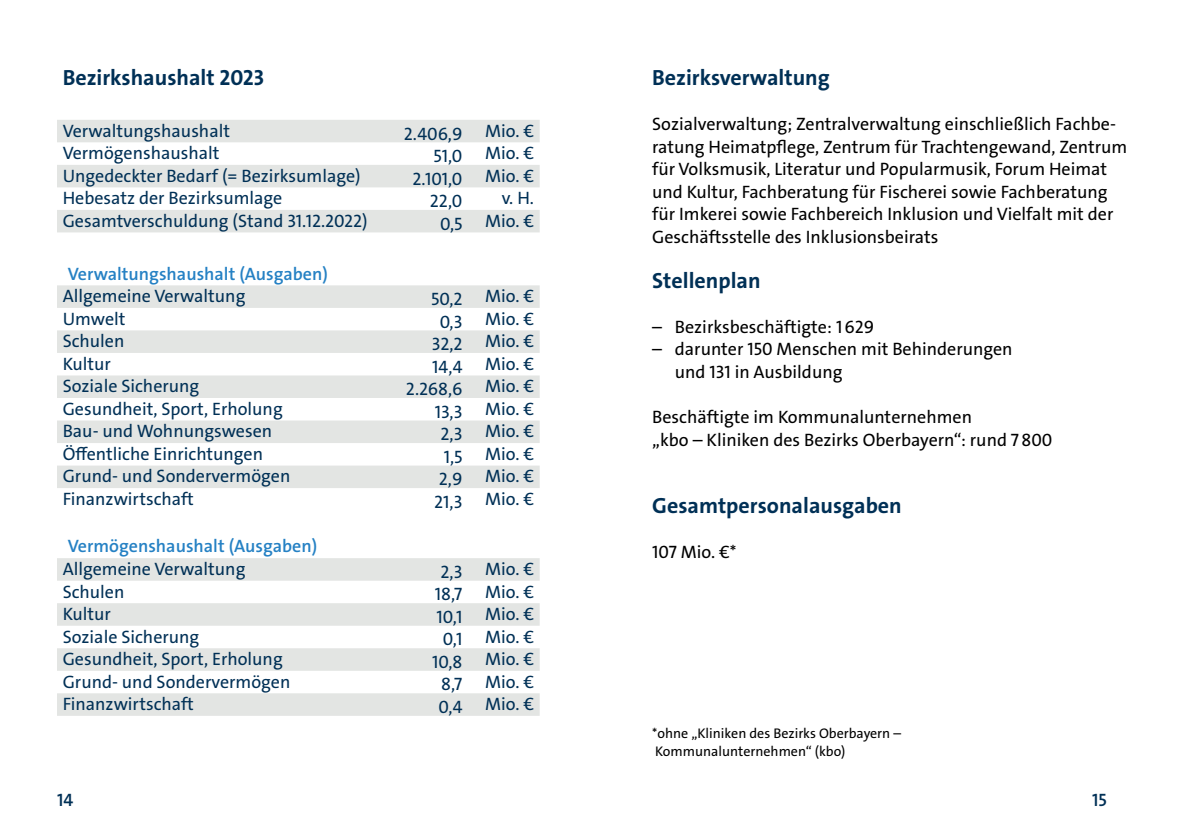
<style>
.page{position:relative;width:1191px;height:840px;background:#fff}
.page>*{position:absolute;margin:0;border:0;box-sizing:border-box;transform-origin:0 0}
.t1{font:22px "The Sans LP7 Bld";color:#003056}
.p_tabelle_haushalt{font:18px "The Sans LP5 Plain";color:#003056}
.p_fließtext{font:18px/22.4px "The Sans LP5 Plain";color:#000}
.p_aufzählung_halbgeviert{font:18px/22.4px "The Sans LP5 Plain";color:#000}
.p_tabelle_haushalt-2{font:18px "The Sans LP6 Se Bld";color:#2581c4}
.p_fließtext_ohne_abstand{font:18px "The Sans LP5 Plain";color:#000}
.t2{font:18px "The Sans LP6 Se Bld";color:#003056}
.p_fussnote{font:14px/17.6px "The Sans LP5 Plain";color:#000}
</style>
<div class="page">
<svg style="left:57px;top:120px;width:482px;height:112px;fill:#e3e5e3"></svg>
<svg style="left:57px;top:285px;width:482px;height:203px;fill:#e3e5e3"></svg>
<svg style="left:57px;top:558px;width:482px;height:157px;fill:#e3e5e3"></svg>
<h2 class="t1" style="left:63px;top:63px;width:203px">Bezirkshaushalt 2023</h2>
<p class="p_tabelle_haushalt" style="left:63px;top:119px;width:169px">Verwaltungshaushalt</p>
<p class="p_tabelle_haushalt" style="left:404px;top:122px;width:60px">2.406,9</p>
<p class="p_tabelle_haushalt" style="left:485px;top:119px;width:50px">Mio. €</p>
<p class="p_tabelle_haushalt" style="left:63px;top:141px;width:158px">Vermögenshaushalt</p>
<p class="p_tabelle_haushalt" style="left:433px;top:144px;width:30px">51,0</p>
<p class="p_tabelle_haushalt" style="left:485px;top:141px;width:50px">Mio. €</p>
<p class="p_tabelle_haushalt" style="left:63px;top:164px;width:299px">Ungedeckter Bedarf (= Bezirksumlage)</p>
<p class="p_tabelle_haushalt" style="left:412px;top:167px;width:51px">2.101,0</p>
<p class="p_tabelle_haushalt" style="left:485px;top:164px;width:50px">Mio. €</p>
<p class="p_tabelle_haushalt" style="left:63px;top:186px;width:221px">Hebesatz der Bezirksumlage</p>
<p class="p_tabelle_haushalt" style="left:430px;top:189px;width:34px">22,0</p>
<p class="p_tabelle_haushalt" style="left:502px;top:186px;width:34px">v. H.</p>
<p class="p_tabelle_haushalt" style="left:63px;top:209px;width:306px">Gesamtverschuldung (Stand 31.12.2022)</p>
<p class="p_tabelle_haushalt" style="left:440px;top:212px;width:24px">0,5</p>
<p class="p_tabelle_haushalt" style="left:485px;top:209px;width:50px">Mio. €</p>
<p class="p_tabelle_haushalt-2" style="left:68px;top:262px;width:261px">Verwaltungshaushalt (Ausgaben)</p>
<p class="p_tabelle_haushalt" style="left:63px;top:284px;width:184px">Allgemeine Verwaltung</p>
<p class="p_tabelle_haushalt" style="left:431px;top:287px;width:33px">50,2</p>
<p class="p_tabelle_haushalt" style="left:485px;top:284px;width:50px">Mio. €</p>
<p class="p_tabelle_haushalt" style="left:63px;top:307px;width:64px">Umwelt</p>
<p class="p_tabelle_haushalt" style="left:440px;top:310px;width:24px">0,3</p>
<p class="p_tabelle_haushalt" style="left:485px;top:307px;width:50px">Mio. €</p>
<p class="p_tabelle_haushalt" style="left:63px;top:329px;width:63px">Schulen</p>
<p class="p_tabelle_haushalt" style="left:432px;top:332px;width:32px">32,2</p>
<p class="p_tabelle_haushalt" style="left:485px;top:329px;width:50px">Mio. €</p>
<p class="p_tabelle_haushalt" style="left:63px;top:352px;width:50px">Kultur</p>
<p class="p_tabelle_haushalt" style="left:432px;top:355px;width:32px">14,4</p>
<p class="p_tabelle_haushalt" style="left:485px;top:352px;width:50px">Mio. €</p>
<p class="p_tabelle_haushalt" style="left:63px;top:374px;width:138px">Soziale Sicherung</p>
<p class="p_tabelle_haushalt" style="left:406px;top:377px;width:58px">2.268,6</p>
<p class="p_tabelle_haushalt" style="left:485px;top:374px;width:50px">Mio. €</p>
<p class="p_tabelle_haushalt" style="left:63px;top:397px;width:221px">Gesundheit, Sport, Erholung</p>
<p class="p_tabelle_haushalt" style="left:435px;top:400px;width:29px">13,3</p>
<p class="p_tabelle_haushalt" style="left:485px;top:397px;width:50px">Mio. €</p>
<p class="p_tabelle_haushalt" style="left:63px;top:419px;width:211px">Bau- und Wohnungswesen</p>
<p class="p_tabelle_haushalt" style="left:440px;top:422px;width:23px">2,3</p>
<p class="p_tabelle_haushalt" style="left:485px;top:419px;width:50px">Mio. €</p>
<p class="p_tabelle_haushalt" style="left:63px;top:442px;width:202px">Öffentliche Einrichtungen</p>
<p class="p_tabelle_haushalt" style="left:444px;top:445px;width:20px">1,5</p>
<p class="p_tabelle_haushalt" style="left:485px;top:442px;width:50px">Mio. €</p>
<p class="p_tabelle_haushalt" style="left:63px;top:464px;width:229px">Grund- und Sondervermögen</p>
<p class="p_tabelle_haushalt" style="left:439px;top:467px;width:25px">2,9</p>
<p class="p_tabelle_haushalt" style="left:485px;top:464px;width:50px">Mio. €</p>
<p class="p_tabelle_haushalt" style="left:63px;top:487px;width:133px">Finanzwirtschaft</p>
<p class="p_tabelle_haushalt" style="left:434px;top:490px;width:30px">21,3</p>
<p class="p_tabelle_haushalt" style="left:485px;top:487px;width:50px">Mio. €</p>
<p class="p_tabelle_haushalt-2" style="left:68px;top:534px;width:251px">Vermögenshaushalt (Ausgaben)</p>
<p class="p_tabelle_haushalt" style="left:63px;top:557px;width:184px">Allgemeine Verwaltung</p>
<p class="p_tabelle_haushalt" style="left:440px;top:560px;width:23px">2,3</p>
<p class="p_tabelle_haushalt" style="left:485px;top:557px;width:50px">Mio. €</p>
<p class="p_tabelle_haushalt" style="left:63px;top:579px;width:63px">Schulen</p>
<p class="p_tabelle_haushalt" style="left:435px;top:582px;width:29px">18,7</p>
<p class="p_tabelle_haushalt" style="left:485px;top:579px;width:50px">Mio. €</p>
<p class="p_tabelle_haushalt" style="left:63px;top:602px;width:50px">Kultur</p>
<p class="p_tabelle_haushalt" style="left:436px;top:605px;width:27px">10,1</p>
<p class="p_tabelle_haushalt" style="left:485px;top:602px;width:50px">Mio. €</p>
<p class="p_tabelle_haushalt" style="left:63px;top:624px;width:138px">Soziale Sicherung</p>
<p class="p_tabelle_haushalt" style="left:443px;top:627px;width:21px">0,1</p>
<p class="p_tabelle_haushalt" style="left:485px;top:624px;width:50px">Mio. €</p>
<p class="p_tabelle_haushalt" style="left:63px;top:647px;width:221px">Gesundheit, Sport, Erholung</p>
<p class="p_tabelle_haushalt" style="left:432px;top:650px;width:32px">10,8</p>
<p class="p_tabelle_haushalt" style="left:485px;top:647px;width:50px">Mio. €</p>
<p class="p_tabelle_haushalt" style="left:63px;top:669px;width:229px">Grund- und Sondervermögen</p>
<p class="p_tabelle_haushalt" style="left:441px;top:672px;width:23px">8,7</p>
<p class="p_tabelle_haushalt" style="left:485px;top:669px;width:50px">Mio. €</p>
<p class="p_tabelle_haushalt" style="left:63px;top:692px;width:133px">Finanzwirtschaft</p>
<p class="p_tabelle_haushalt" style="left:438px;top:695px;width:26px">0,4</p>
<p class="p_tabelle_haushalt" style="left:485px;top:692px;width:50px">Mio. €</p>
<h2 class="t1" style="left:652px;top:63px;width:179px">Bezirksverwaltung</h2>
<p class="p_fließtext" style="left:652px;top:113px;width:476px">Sozialverwaltung; Zentralverwaltung einschließlich Fachbe&shy;ratung Heimatpflege, Zentrum für Trachtengewand, Zentrum für Volksmusik, Literatur und Popularmusik, Forum Heimat und Kultur, Fachberatung für Fischerei sowie Fachberatung für Imkerei sowie Fachbereich Inklusion und Vielfalt mit der Geschäftsstelle des Inklusionsbeirats</p>
<h2 class="t1" style="left:652px;top:266px;width:110px">Stellenplan</h2>
<p class="p_aufzählung_halbgeviert" style="left:652px;top:315px;width:223px">– Bezirksbeschäftigte: 1629</p>
<p class="p_aufzählung_halbgeviert" style="left:675px;top:338px;width:339px;text-indent:-23px">– darunter 150 Menschen mit Behinderungen und 131 in Ausbildung</p>
<p class="p_fließtext" style="left:652px;top:405px;width:402px">Beschäftigte im Kommunalunternehmen<br>„kbo – Kliniken des Bezirks Oberbayern“: rund 7800</p>
<h2 class="t1" style="left:652px;top:491px;width:251px">Gesamtpersonalausgaben</h2>
<p class="p_fließtext_ohne_abstand" style="left:652px;top:540px;width:86px">107 Mio. €*</p>
<p class="p_fussnote" style="left:652px;top:724px;width:250px">*ohne „Kliniken des Bezirks Oberbayern –<br>Kommunalunternehmen“ (kbo)</p>
<p class="t2" style="left:57px;top:787px;width:18px">14</p>
<p class="t2" style="left:1092px;top:787px;width:16px">15</p>
</div>
